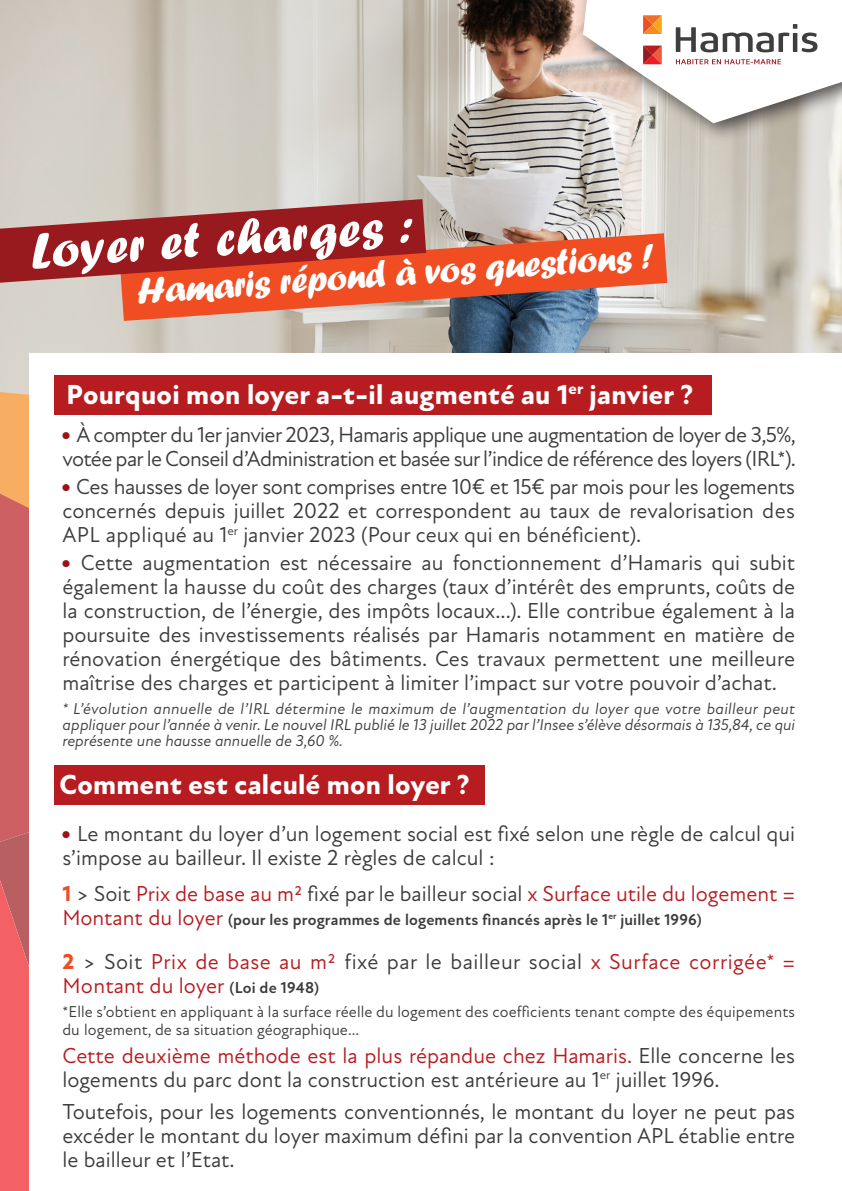
<style>
.page{position:relative;width:842px;height:1191px;background:#fff}
.page>*{position:absolute;margin:0;border:0;box-sizing:border-box;transform-origin:0 0}
.t1{font:52px "Forte";color:#fff}
.t2{font:38px "Forte";color:#fff}
.t3{font:800 28px "New Atten";letter-spacing:.01em;color:#fff}
.t4{font:22px/24px "New Atten";color:#3c3c3c;text-align:justify}
.t5{font:22px/24px "New Atten";letter-spacing:-.03em;color:#3c3c3c}
.t6{font:22px/24px "New Atten";letter-spacing:.02em;color:#b61c20}
.t7{font:22px "New Atten";color:#b61c20}
.t8{font:italic 16px/16px "New Atten";color:#3c3c3c;text-align:justify}
.t9{font:16px/18px "New Atten";letter-spacing:.01em;color:#3c3c3c}
.t10{font:700 16px "New Atten";letter-spacing:.01em;color:#3c3c3c}
.s1{font-family:"Concord";font-weight:700;font-size:20px;color:#9b1219}
.s2{font-weight:800;color:#f04d22}
.s3{color:#3c3c3c}
.s4{font-weight:400;font-size:22px;color:#b61c20}
.s5{font-weight:700;font-size:16px;color:#3c3c3c}
.s6{color:#b61c20}
</style>
<div class="page">
<svg style="left:0;top:448px;width:29px;height:254px;background:#d57062"></svg>
<div style="left:0;top:702px;width:29px;height:143px;background:#cc6063"></div>
<svg style="left:0;top:845px;width:29px;height:346px;background:#e56064"></svg>
<img style="left:0;top:0;width:842px;height:448px">
<div style="left:574px;top:0;width:268px;height:144px;background:#231f20;opacity:.75"></div>
<svg style="left:583px;top:0;width:259px;height:123px"></svg>
<svg style="left:120px;top:233px;width:547px;height:88px;background:#d06e55"></svg>
<svg style="left:0;top:199px;width:426px;height:84px;background:#b1453e"></svg>
<div style="left:30px;top:353px;width:812px;height:838px;background:#fff"></div>
<div style="left:54px;top:375px;width:658px;height:40px;background:#b61c20"></div>
<div style="left:54px;top:765px;width:431px;height:40px;background:#b61c20"></div>
<p class="t1" style="left:28px;top:221px;width:385px;rotate:-4deg">Loyer et charges :</p>
<p class="t2" style="left:135px;top:269px;width:520px;rotate:-4deg">Hamaris répond à vos questions !</p>
<p class="t3" style="left:67px;top:378px;width:628px">Pourquoi mon loyer a-t-il augmenté au 1<sup>er</sup> janvier ?</p>
<p class="t5" style="left:62px;top:423px;width:735px"><span class="s1">•</span> À compter du 1er janvier 2023, Hamaris applique une augmentation de loyer de 3,5%, votée par le Conseil d’Administration et basée sur l’indice de référence des loyers (IRL*).</p>
<p class="t4" style="left:62px;top:475px;width:734px"><span class="s1">•</span> Ces hausses de loyer sont comprises entre 10€ et 15€ par mois pour les logements concernés depuis juillet 2022 et correspondent au taux de revalorisation des APL appliqué au 1<sup>er</sup> janvier 2023 (Pour ceux qui en bénéficient).</p>
<p class="t4" style="left:62px;top:551px;width:734px"><span class="s1">•</span> Cette augmentation est nécessaire au fonctionnement d’Hamaris qui subit également la hausse du coût des charges (taux d’intérêt des emprunts, coûts de la construction, de l’énergie, des impôts locaux...). Elle contribue également à la poursuite des investissements réalisés par Hamaris notamment en matière de rénovation énergétique des bâtiments. Ces travaux permettent une meilleure maîtrise des charges et participent à limiter l’impact sur votre pouvoir d’achat.</p>
<p class="t8" style="left:62px;top:700px;width:734px">* L’évolution annuelle de l’IRL détermine le maximum de l’augmentation du loyer que votre bailleur peut appliquer pour l’année à venir. Le nouvel IRL publié le 13 juillet 2022 par l’Insee s’élève désormais à 135,84, ce qui représente une hausse annuelle de 3,60 %.</p>
<p class="t3" style="left:60px;top:768px;width:411px">Comment est calculé mon loyer ?</p>
<p class="t4" style="left:62px;top:821px;width:734px"><span class="s1">•</span> Le montant du loyer d’un logement social est fixé selon une règle de calcul qui s’impose au bailleur. Il existe 2 règles de calcul :</p>
<p class="t7" style="left:62px;top:880px;width:734px"><span class="s2">1</span> <span class="s3">&gt; Soit</span> Prix de base au m² <span class="s3">fixé par le bailleur social</span> x Surface utile du logement =</p>
<p class="t10" style="left:62px;top:909px;width:641px"><span class="s4">Montant du loyer</span> (pour les programmes de logements financés après le 1<sup>er</sup> juillet 1996)</p>
<p class="t6" style="left:62px;top:949px;width:734px"><span class="s2">2</span> <span class="s3">&gt; Soit</span> Prix de base au m² <span class="s3">fixé par le bailleur social</span> x Surface corrigée* =<br>Montant du loyer <span class="s5">(Loi de 1948)</span></p>
<p class="t9" style="left:62px;top:1002px;width:734px">*Elle s’obtient en appliquant à la surface réelle du logement des coefficients tenant compte des équipements du logement, de sa situation géographique...</p>
<p class="t4" style="left:62px;top:1043px;width:734px"><span class="s6">Cette deuxième méthode est la plus répandue chez Hamaris.</span> Elle concerne les logements du parc dont la construction est antérieure au 1<sup>er</sup> juillet 1996.</p>
<p class="t4" style="left:62px;top:1099px;width:734px">Toutefois, pour les logements conventionnés, le montant du loyer ne peut pas excéder le montant du loyer maximum défini par la convention APL établie entre le bailleur et l’Etat.</p>
</div>
